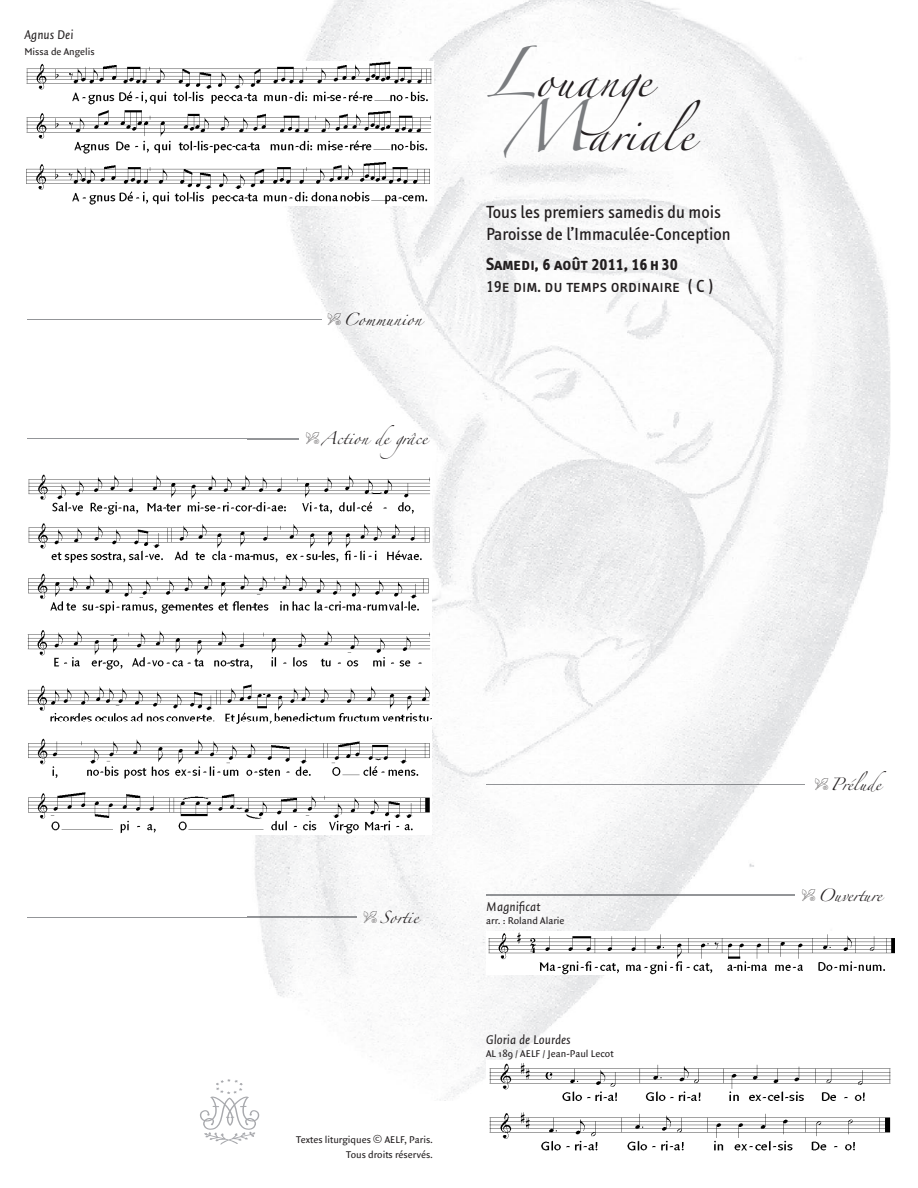
<style>
.page{position:relative;width:918px;height:1188px;background:#fff}
.page>*{position:absolute;margin:0;border:0;box-sizing:border-box;transform-origin:0 0}
.t1{font:30px/54px "Zapfino";letter-spacing:.04em;color:#231f20;text-align:center}
.t2{font:18px/21.6px "Info Text";color:#231f20}
.t3{font:18px "Info Text Book Caps";color:#231f20}
.t4{font:18px "Info Text Bold Caps";color:#231f20}
.t5{font:italic 13.5px "Quadraat Sans";color:#231f20}
.t6{font:11.25px "Zapfino";letter-spacing:.03em;color:#231f20}
.t7{font:11.25px "Zapfino";color:#231f20}
.t8{font:10.5px/15.8px "Quadraat Sans";color:#231f20;text-align:right}
.s1{font-family:"Type Embellishments One Let Plain";font-size:18px}
.s2{font-size:45px;color:#7a7c7f}
.s3{font-size:12.75px}
</style>
<div class="page">
<img style="left:247px;top:0;width:643px;height:1101px">
<img style="left:27px;top:471px;width:405px;height:363px">
<img style="left:487px;top:1061px;width:404px;height:90px">
<img style="left:486px;top:932px;width:409px;height:43px">
<img style="left:486px;top:784px;width:318px;height:1px">
<img style="left:486px;top:895px;width:309px;height:1px">
<hr style="left:27px;top:319px;width:220px;height:1px;background:#939598">
<img style="left:247px;top:319px;width:74px;height:1px">
<hr style="left:27px;top:917px;width:220px;height:1px;background:#939598">
<img style="left:247px;top:917px;width:109px;height:1px">
<hr style="left:27px;top:438px;width:220px;height:1px;background:#939598">
<img style="left:247px;top:438px;width:51px;height:1px">
<svg style="left:200px;top:1076px;width:68px;height:69px"></svg>
<img style="left:26px;top:62px;width:408px;height:144px">
<p class="t5" style="left:24px;top:28px;width:51px">Agnus Dei</p>
<p class="t8" style="left:24px;top:44px;width:72px">Missa de Angelis</p>
<p class="t6" style="left:327px;top:315px;width:96px"><span class="s1">-</span>Communion</p>
<p class="t6" style="left:305px;top:434px;width:123px"><span class="s1">-</span>Action de grâce</p>
<h1 class="t1" style="left:486px;top:59px;width:216px"><span class="s2">L</span>ouange<br><span class="s2">M</span>ariale</h1>
<h2 class="t2" style="left:486px;top:202px;width:246px">Tous les premiers samedis du mois<br>Paroisse de l’Immaculée-Conception</h2>
<h2 class="t4" style="left:486px;top:254px;width:193px">Samedi, 6 août 2011, 16 h 30</h2>
<h2 class="t3" style="left:486px;top:276px;width:229px">19e dim. du temps ordinaire ( C )</h2>
<p class="t6" style="left:363px;top:912px;width:57px"><span class="s1">-</span> Sortie</p>
<p class="t8" style="left:296px;top:1132px;width:138px">Textes liturgiques <span class="s3">©</span> AELF, Paris.<br>Tous droits réservés.</p>
<p class="t5" style="left:486px;top:900px;width:56px">Magnificat</p>
<p class="t8" style="left:486px;top:913px;width:80px">arr. : Roland Alarie</p>
<p class="t5" style="left:486px;top:1033px;width:86px">Gloria de Lourdes</p>
<p class="t8" style="left:486px;top:1046px;width:129px">AL 189 / AELF / Jean-Paul Lecot</p>
<p class="t6" style="left:815px;top:780px;width:73px"><span class="s1">-</span>Prélude</p>
<p class="t7" style="left:802px;top:890px;width:82px"><span class="s1">-</span>Ouverture</p>
</div>
